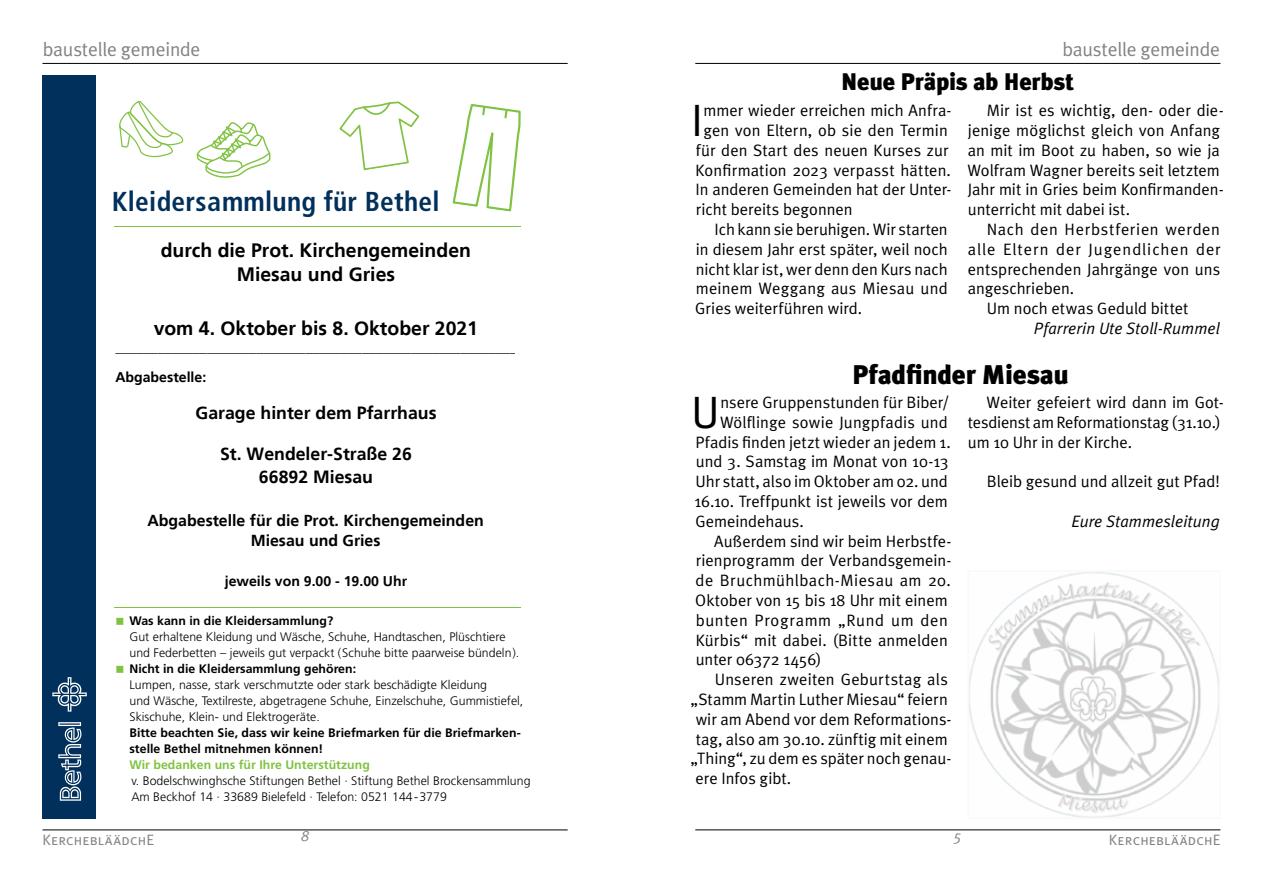
<style>
.page{position:relative;width:1263px;height:893px;background:#fff}
.page>*{position:absolute;margin:0;border:0;box-sizing:border-box;transform-origin:0 0}
.t1{font:45.3px "Meta Plus Normal";color:#000}
.t2{font:700 condensed 27.45px "Frutiger";letter-spacing:.01em;color:#00305b}
.t3{font:900 27px "Meta Plus";letter-spacing:-.005em;color:#000}
.t4{font:900 24px "Meta Plus";letter-spacing:-.005em;color:#000}
.t5{font:19.5px "Meta Plus Normal";letter-spacing:-.01em;color:#808285}
.t6{font:300 19.35px/24.2px "Frutiger 45";color:#000;text-align:center}
.t7{font:300 17.7px/23px "Frutiger 45";color:#000;text-align:center}
.t8{font:16.5px/19.8px "Meta Plus Normal";color:#000}
.t9{font:16.5px "Meta Plus Normal";letter-spacing:.035em;color:#000}
.t10{font:italic 16.5px "Meta Plus Normal";letter-spacing:.005em;color:#000}
.t11{font:16.5px "Meta Plus Normal";letter-spacing:.055em;color:#000}
.t12{font:16.5px "Meta Plus Normal";letter-spacing:.025em;color:#000}
.t13{font:300 15.9px/20px "Frutiger 45";color:#000;text-align:center}
.t14{font:15px "Meta Plus Normal Caps";letter-spacing:.015em;color:#808285}
.t15{font:italic 15px "Meta Plus Normal";color:#808285}
.t16{font:300 14.1px "Frutiger 45";color:#000}
.t17{font:300 14.1px "Frutiger 45";color:#000}
.t18{font:300 12.3px/15.9px "Frutiger";color:#000}
.t19{font:700 12.3px/15.9px "Frutiger";color:#000}
.t20{font:700 12.3px "Frutiger";color:#80c342}
</style>
<div class="page">
<hr style="left:695px;top:830px;width:525px;height:1px;background:#000">
<hr style="left:43px;top:830px;width:525px;height:1px;background:#000">
<hr style="left:43px;top:63px;width:525px;height:1px;background:#000">
<hr style="left:695px;top:63px;width:525px;height:1px;background:#000">
<img style="left:969px;top:572px;width:249px;height:245px">
<svg style="left:196px;top:122px;width:75px;height:56px"></svg>
<svg style="left:119px;top:100px;width:64px;height:58px"></svg>
<svg style="left:339px;top:101px;width:81px;height:70px"></svg>
<svg style="left:452px;top:104px;width:69px;height:108px"></svg>
<div style="left:43px;top:75px;width:53px;height:743px;background:#00305b"></div>
<svg style="left:52px;top:677px;width:35px;height:35px"></svg>
<svg style="left:58px;top:722px;width:23px;height:79px"></svg>
<hr style="left:114px;top:226px;width:407px;height:1px;background:#80c342">
<hr style="left:114px;top:607px;width:407px;height:1px;background:#80c342">
<p class="t5" style="left:43px;top:38px;width:159px">baustelle gemeinde</p>
<p class="t5" style="left:1062px;top:38px;width:159px">baustelle gemeinde</p>
<h2 class="t2" style="left:112px;top:185px;width:329px">Kleidersammlung für Bethel</h2>
<p class="t6" style="left:161px;top:238px;width:312px">durch die Prot. Kirchengemeinden<br>Miesau und Gries</p>
<p class="t6" style="left:154px;top:316px;width:326px">vom 4. Oktober bis 8. Oktober 2021</p>
<p class="t16" style="left:115px;top:339px;width:403px">_________________________________________________________</p>
<p class="t17" style="left:115px;top:369px;width:92px">Abgabestelle:</p>
<p class="t7" style="left:196px;top:401px;width:242px">Garage hinter dem Pfarrhaus</p>
<p class="t7" style="left:220px;top:442px;width:193px">St. Wendeler-Straße 26<br>66892 Miesau</p>
<p class="t13" style="left:147px;top:511px;width:338px">Abgabestelle für die Prot. Kirchengemeinden<br>Miesau und Gries</p>
<p class="t17" style="left:225px;top:573px;width:184px">jeweils von 9.00 - 19.00 Uhr</p>
<p class="t19" style="left:129px;top:613px;width:205px">Was kann in die Kleidersammlung?</p>
<p class="t18" style="left:129px;top:629px;width:391px">Gut erhaltene Kleidung und Wäsche, Schuhe, Handtaschen, Plüschtiere und Federbetten – jeweils gut verpackt (Schuhe bitte paarweise bündeln).</p>
<p class="t19" style="left:129px;top:661px;width:228px">Nicht in die Kleidersammlung gehören:</p>
<p class="t18" style="left:129px;top:677px;width:395px">Lumpen, nasse, stark verschmutzte oder stark beschädigte Kleidung<br>und Wäsche, Textilreste, abgetragene Schuhe, Einzelschuhe, Gummistiefel,<br>Skischuhe, Klein- und Elektrogeräte.</p>
<p class="t19" style="left:129px;top:725px;width:393px">Bitte beachten Sie, dass wir keine Briefmarken für die Briefmarken&shy;stelle Bethel mitnehmen können!</p>
<p class="t20" style="left:129px;top:757px;width:242px">Wir bedanken uns für Ihre Unterstützung</p>
<p class="t18" style="left:131px;top:772px;width:401px">v. Bodelschwinghsche Stiftungen Bethel · Stiftung Bethel Brockensammlung<br>Am Beckhof 14 · 33689 Bielefeld · Telefon: 0521 144-3779</p>
<h3 class="t4" style="left:841px;top:68px;width:235px">Neue Präpis ab Herbst</h3>
<h1 class="t1" style="left:691px;top:94px;width:13px">I</h1>
<p class="t8" style="left:703px;top:100px;width:249px">mmer wieder erreichen mich Anfra-</p>
<p class="t8" style="left:703px;top:120px;width:246px">gen von Eltern, ob sie den Termin</p>
<p class="t8" style="left:696px;top:140px;width:254px">für den Start des neuen Kurses zur</p>
<p class="t8" style="left:696px;top:160px;width:257px">Konfirmation 2023 verpasst hätten.</p>
<p class="t8" style="left:695px;top:180px;width:258px">In anderen Gemeinden hat der Unter-</p>
<p class="t8" style="left:696px;top:199px;width:158px">richt bereits begonnen</p>
<p class="t8" style="left:715px;top:219px;width:235px">Ich kann sie beruhigen. Wir starten</p>
<p class="t8" style="left:696px;top:239px;width:253px">in diesem Jahr erst später, weil noch</p>
<p class="t8" style="left:696px;top:259px;width:254px">nicht klar ist, wer denn den Kurs nach</p>
<p class="t8" style="left:696px;top:279px;width:254px">meinem Weggang aus Miesau und</p>
<p class="t8" style="left:695px;top:298px;width:168px">Gries weiterführen wird.</p>
<p class="t8" style="left:967px;top:100px;width:258px;text-indent:19px">Mir ist es wichtig, den- oder die&shy;jenige möglichst gleich von Anfang an mit im Boot zu haben, so wie ja Wolfram Wagner bereits seit letztem Jahr mit in Gries beim Konfirmanden&shy;unterricht mit dabei ist.</p>
<p class="t9" style="left:987px;top:220px;width:235px">Nach den Herbstferien werden</p>
<p class="t11" style="left:968px;top:240px;width:255px">alle Eltern der Jugendlichen der</p>
<p class="t8" style="left:968px;top:259px;width:254px">entsprechenden Jahrgänge von uns</p>
<p class="t8" style="left:968px;top:279px;width:108px">angeschrieben.</p>
<p class="t8" style="left:987px;top:298px;width:203px">Um noch etwas Geduld bittet</p>
<p class="t10" style="left:1034px;top:319px;width:187px">Pfarrerin Ute Stoll-Rummel</p>
<h3 class="t3" style="left:852px;top:359px;width:218px">Pfadfinder Miesau</h3>
<h1 class="t1" style="left:691px;top:386px;width:30px">U</h1>
<p class="t8" style="left:720px;top:392px;width:231px">nsere Gruppenstunden für Biber/</p>
<p class="t8" style="left:720px;top:412px;width:229px">Wölflinge sowie Jungpfadis und</p>
<p class="t8" style="left:695px;top:432px;width:257px">Pfadis finden jetzt wieder an jedem 1.</p>
<p class="t8" style="left:696px;top:452px;width:254px">und 3. Samstag im Monat von 10-13</p>
<p class="t8" style="left:696px;top:471px;width:254px">Uhr statt, also im Oktober am 02. und</p>
<p class="t8" style="left:694px;top:491px;width:255px">16.10. Treffpunkt ist jeweils vor dem</p>
<p class="t8" style="left:695px;top:511px;width:110px">Gemeindehaus.</p>
<p class="t8" style="left:714px;top:531px;width:239px">Außerdem sind wir beim Herbstfe-</p>
<p class="t8" style="left:696px;top:551px;width:257px">rienprogramm der Verbandsgemein-</p>
<p class="t12" style="left:696px;top:571px;width:257px">de Bruchmühlbach-Miesau am 20.</p>
<p class="t8" style="left:695px;top:590px;width:254px">Oktober von 15 bis 18 Uhr mit einem</p>
<p class="t9" style="left:696px;top:610px;width:254px">bunten Programm „Rund um den</p>
<p class="t8" style="left:696px;top:630px;width:254px">Kürbis“ mit dabei. (Bitte anmelden</p>
<p class="t8" style="left:696px;top:650px;width:127px">unter 06372 1456)</p>
<p class="t8" style="left:715px;top:669px;width:235px">Unseren zweiten Geburtstag als</p>
<p class="t8" style="left:690px;top:689px;width:259px">„Stamm Martin Luther Miesau“ feiern</p>
<p class="t8" style="left:696px;top:709px;width:257px">wir am Abend vor dem Reformations-</p>
<p class="t8" style="left:696px;top:729px;width:253px">tag, also am 30.10. zünftig mit einem</p>
<p class="t8" style="left:690px;top:749px;width:263px">„Thing“, zu dem es später noch genau-</p>
<p class="t8" style="left:696px;top:768px;width:97px">ere Infos gibt.</p>
<p class="t8" style="left:968px;top:392px;width:257px;text-indent:19px">Weiter gefeiert wird dann im Got&shy;tesdienst am Reformationstag (31.10.) um 10 Uhr in der Kirche.</p>
<p class="t8" style="left:987px;top:471px;width:235px">Bleib gesund und allzeit gut Pfad!</p>
<p class="t10" style="left:1071px;top:511px;width:150px">Eure Stammesleitung</p>
<p class="t15" style="left:301px;top:827px;width:10px">8</p>
<p class="t15" style="left:954px;top:827px;width:10px">5</p>
<p class="t14" style="left:43px;top:831px;width:113px">KerchebläädchE</p>
<p class="t14" style="left:1109px;top:831px;width:113px">KerchebläädchE</p>
</div>
